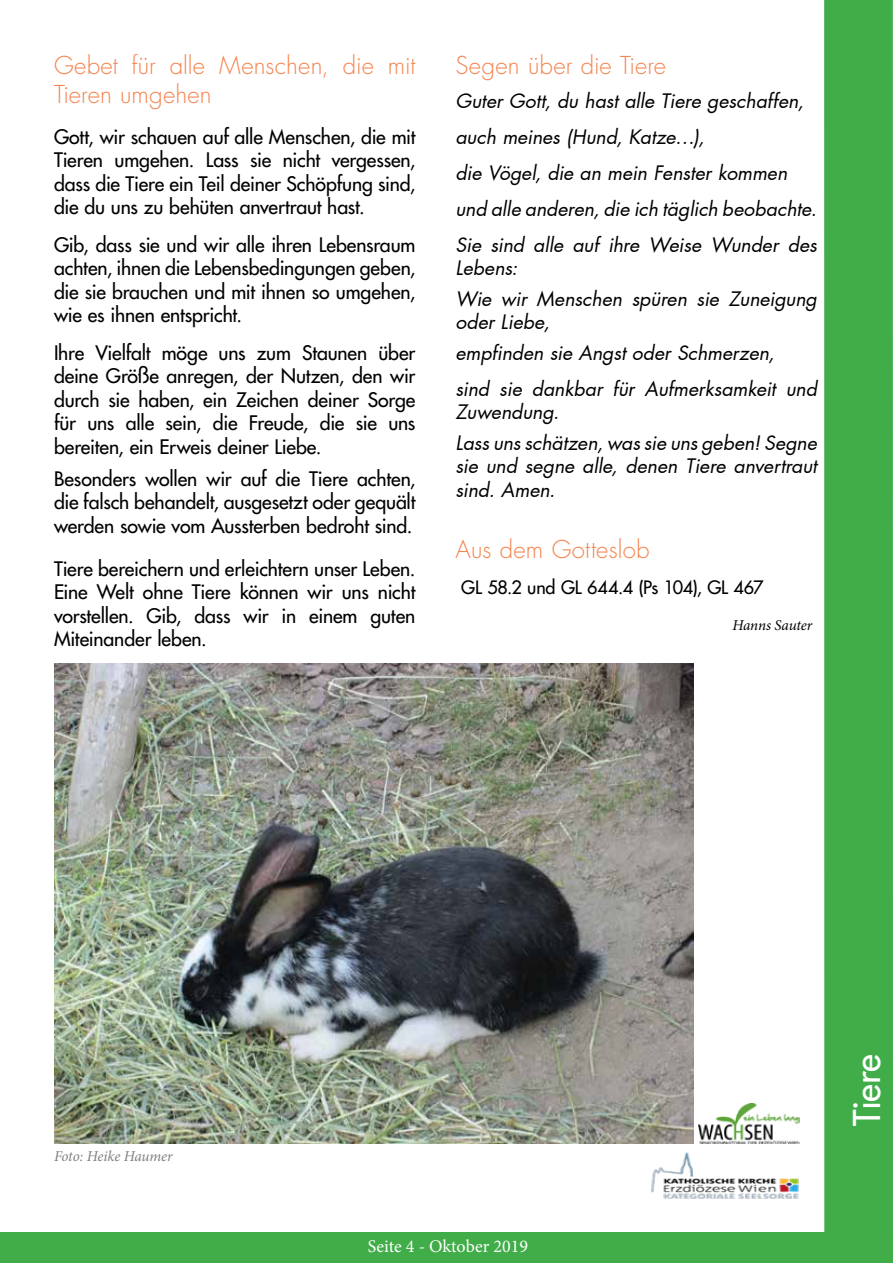
<style>
.page{position:relative;width:893px;height:1263px;background:#fff}
.page>*{position:absolute;margin:0;border:0;box-sizing:border-box;transform-origin:0 0}
.t1{font:500 36px "Futura Std";letter-spacing:-.015em;color:#fff}
.t2{font:300 24px/28.8px "Futura Std";letter-spacing:.005em;color:#f5834e}
.t3{font:500 19.5px/23.4px "Futura Std";letter-spacing:-.005em;color:#000;text-align:justify}
.t4{font:italic 19.5px/36px "Futura";letter-spacing:-.005em;color:#000}
.t5{font:500 18px "Futura Std";letter-spacing:-.01em;color:#000}
.t6{font:18px "Minion Pro";color:#fff}
.t7{font:italic 15px "Minion Pro";letter-spacing:-.01em;color:#808080}
.t8{font:italic 15px "Minion Pro";letter-spacing:-.015em;color:#000}
</style>
<div class="page">
<div style="left:824px;top:0;width:69px;height:1263px;background:#41ad49"></div>
<div style="left:0;top:1232px;width:893px;height:31px;background:#41ad49"></div>
<img style="left:650px;top:1152px;width:149px;height:47px">
<img style="left:699px;top:1103px;width:100px;height:41px">
<img style="left:54px;top:663px;width:639px;height:481px">
<p class="t2" style="left:54px;top:51px;width:363px">Gebet für alle Menschen, die mit<br>Tieren umgehen</p>
<p class="t3" style="left:54px;top:125px;width:363px">Gott, wir schauen auf alle Menschen, die mit Tieren umgehen. Lass sie nicht vergessen, dass die Tiere ein Teil deiner Schöpfung sind, die du uns zu behüten anvertraut hast.</p>
<p class="t3" style="left:54px;top:233px;width:363px">Gib, dass sie und wir alle ihren Lebensraum achten, ihnen die Lebensbedingungen geben, die sie brauchen und mit ihnen so umgehen, wie es ihnen entspricht.</p>
<p class="t3" style="left:54px;top:341px;width:363px">Ihre Vielfalt möge uns zum Staunen über deine Größe anregen, der Nutzen, den wir durch sie haben, ein Zeichen deiner Sorge für uns alle sein, die Freude, die sie uns bereiten, ein Erweis deiner Liebe.</p>
<p class="t3" style="left:54px;top:467px;width:363px">Besonders wollen wir auf die Tiere achten, die falsch behandelt, ausgesetzt oder gequält werden sowie vom Aussterben bedroht sind.</p>
<p class="t3" style="left:54px;top:557px;width:363px">Tiere bereichern und erleichtern unser Leben.<br>Eine Welt ohne Tiere können wir uns nicht vorstellen. Gib, dass wir in einem guten Miteinander leben.</p>
<p class="t2" style="left:455px;top:51px;width:212px">Segen über die Tiere</p>
<p class="t4" style="left:455px;top:83px;width:363px">Guter Gott, du hast alle Tiere geschaffen, auch meines (Hund, Katze…),<br>die Vögel, die an mein Fenster kommen und alle anderen, die ich täglich beobachte.<br>Sie sind alle auf ihre Weise Wunder des</p>
<p class="t4" style="left:455px;top:253px;width:363px;line-height:30.6px">Lebens:<br>Wie wir Menschen spüren sie Zuneigung</p>
<p class="t4" style="left:455px;top:307px;width:320px;line-height:30.6px">oder Liebe,<br>empfinden sie Angst oder Schmerzen,</p>
<p class="t4" style="left:455px;top:377px;width:363px;line-height:23.4px">sind sie dankbar für Aufmerksamkeit und<br>Zuwendung.</p>
<p class="t4" style="left:455px;top:431px;width:363px;line-height:23.4px;text-align:justify">Lass uns schätzen, was sie uns geben! Segne sie und segne alle, denen Tiere anvertraut sind. Amen.</p>
<p class="t2" style="left:455px;top:536px;width:196px">Aus dem Gotteslob</p>
<p class="t5" style="left:461px;top:576px;width:304px">GL 58.2 und GL 644.4 (Ps 104), GL 467</p>
<p class="t8" style="left:732px;top:615px;width:81px">Hanns Sauter</p>
<p class="t7" style="left:54px;top:1146px;width:120px">Foto: Heike Haumer</p>
<p class="t6" style="left:368px;top:1234px;width:162px">Seite 4 - Oktober 2019</p>
<h1 class="t1" style="left:844px;top:1126px;width:73px;rotate:-90deg">Tiere</h1>
</div>
